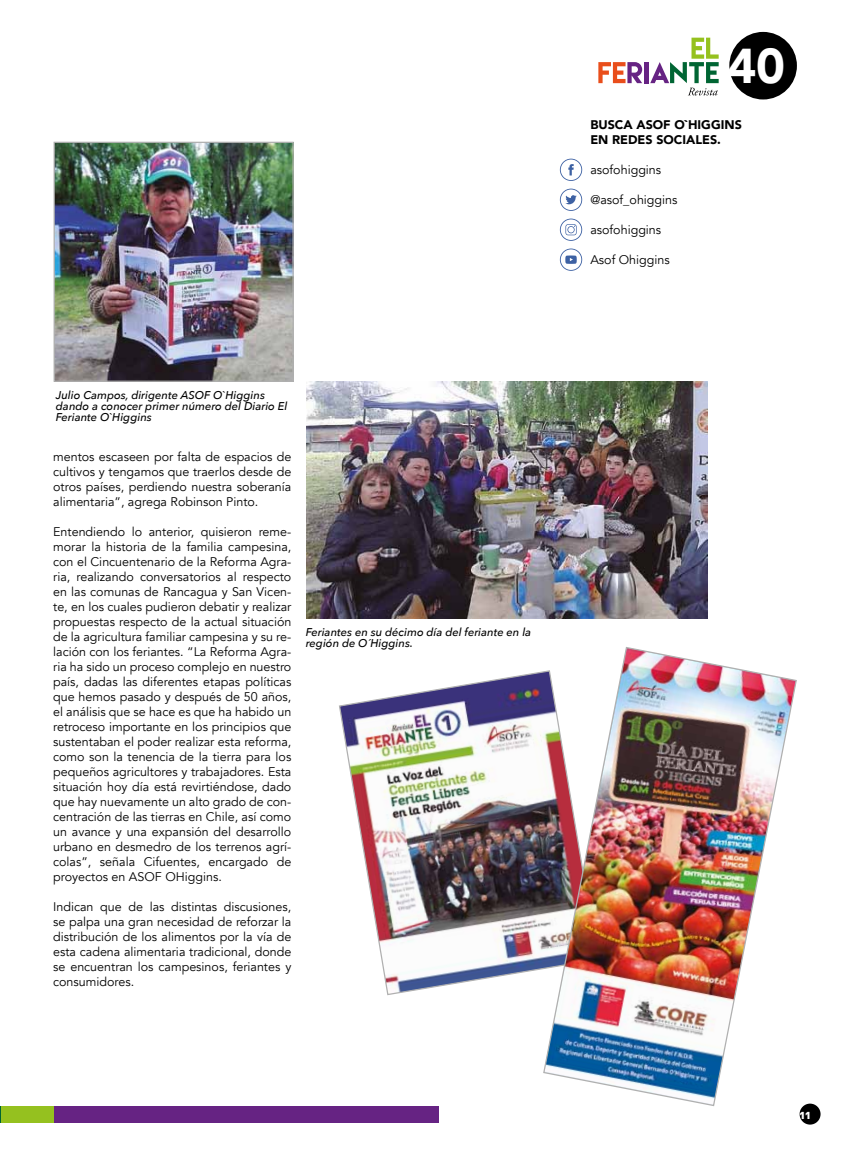
<style>
.page{position:relative;width:851px;height:1170px;background:#fff}
.page>*{position:absolute;margin:0;border:0;box-sizing:border-box;transform-origin:0 0}
.t1{font:900 48.75px "Avenir";color:#fff}
.t2{font:12.5px/15px "Avenir";color:#000;text-align:justify}
.t3{font:900 12.5px/15px "Avenir";color:#000}
.t4{font:12px "DIN Black Alternate";color:#fff}
.t5{font:italic 500 11.25px/11px "Avenir Next";color:#000}
</style>
<div class="page">
<img style="left:306px;top:382px;width:401px;height:237px">
<img style="left:56px;top:144px;width:236px;height:236px">
<div style="left:54px;top:142px;width:240px;height:240px;border:1px solid #b0b0b0"></div>
<svg style="left:559px;top:159px;width:23px;height:22px"></svg>
<svg style="left:559px;top:218px;width:23px;height:23px"></svg>
<svg style="left:559px;top:248px;width:23px;height:23px"></svg>
<svg style="left:559px;top:189px;width:23px;height:22px"></svg>
<img style="left:339px;top:671px;width:203px;height:324px">
<img style="left:542px;top:647px;width:255px;height:459px">
<div style="left:0;top:1106px;width:438px;height:16px;background:#662383"></div>
<div style="left:799px;top:1103px;width:21px;height:21px;background:#000;border-radius:50%"></div>
<svg style="left:0;top:1106px;width:1px;height:16px"></svg>
<div style="left:1px;top:1106px;width:53px;height:16px;background:#95c11f"></div>
<div style="left:729px;top:32px;width:67px;height:67px;background:#000;border-radius:50%"></div>
<svg style="left:598px;top:62px;width:44px;height:21px"></svg>
<hr style="left:644px;top:62px;width:4px;height:21px;background:#662383">
<svg style="left:650px;top:38px;width:68px;height:57px"></svg>
<p class="t5" style="left:56px;top:389px;width:233px">Julio Campos, dirigente ASOF O`Higgins dando a conocer primer número del Diario El<br>Feriante O`Higgins</p>
<p class="t2" style="left:53px;top:449px;width:240px">mentos escaseen por falta de espacios de cultivos y tengamos que traerlos desde de otros países, perdiendo nuestra soberanía alimentaria”, agrega Robinson Pinto.</p>
<p class="t2" style="left:53px;top:524px;width:240px">Entendiendo lo anterior, quisieron reme&shy;morar la historia de la familia campesina, con el Cincuentenario de la Reforma Agra&shy;ria, realizando conversatorios al respecto en las comunas de Rancagua y San Vicen&shy;te, en los cuales pudieron debatir y realizar propuestas respecto de la actual situación de la agricultura familiar campesina y su re&shy;lación con los feriantes. “La Reforma Agra&shy;ria ha sido un proceso complejo en nuestro país, dadas las diferentes etapas políticas que hemos pasado y después de 50 años, el análisis que se hace es que ha habido un retroceso importante en los principios que sustentaban el poder realizar esta reforma, como son la tenencia de la tierra para los pequeños agricultores y trabajadores. Esta situación hoy día está revirtiéndose, dado que hay nuevamente un alto grado de con&shy;centración de las tierras en Chile, así como un avance y una expansión del desarrollo urbano en desmedro de los terrenos agrí&shy;colas”, señala Cifuentes, encargado de proyectos en ASOF OHiggins.</p>
<p class="t2" style="left:53px;top:899px;width:240px">Indican que de las distintas discusiones, se palpa una gran necesidad de reforzar la distribución de los alimentos por la vía de esta cadena alimentaria tradicional, donde se encuentran los campesinos, feriantes y consumidores.</p>
<p class="t5" style="left:306px;top:626px;width:227px">Feriantes en su décimo día del feriante en la región de O´Higgins.</p>
<h1 class="t1" style="left:727px;top:25px;width:59px">40</h1>
<p class="t3" style="left:590px;top:116px;width:153px">BUSCA ASOF O`HIGGINS<br>EN REDES SOCIALES.</p>
<p class="t2" style="left:590px;top:162px;width:72px">asofohiggins</p>
<p class="t2" style="left:590px;top:192px;width:89px">@asof_ohiggins</p>
<p class="t2" style="left:590px;top:222px;width:72px">asofohiggins</p>
<p class="t2" style="left:590px;top:252px;width:81px">Asof Ohiggins</p>
<p class="t4" style="left:799px;top:1106px;width:13px">11</p>
</div>
